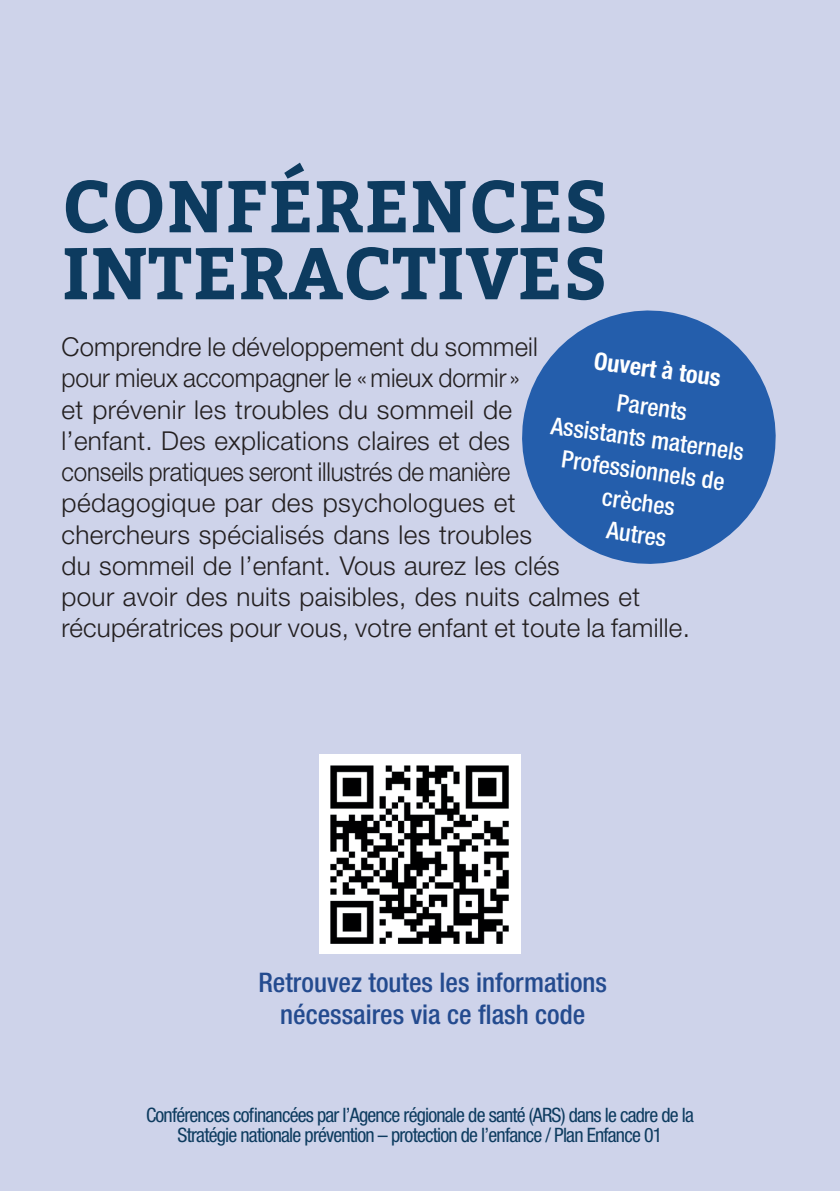
<style>
.page{position:relative;width:840px;height:1191px;background:#fff}
.page>*{position:absolute;margin:0;border:0;box-sizing:border-box;transform-origin:0 0}
.t1{font:700 72.8px/67px "Bitter";letter-spacing:.01em;color:#0d3b5f}
.t2{font:500 condensed 27px/32.4px "Helvetica Neue LT Pro";color:#244b8f;text-align:center}
.t3{font:300 26px/31.2px "Helvetica Neue LT Pro";letter-spacing:.01em;color:#231f20}
.t4{font:500 condensed 24.2px/32px "Helvetica Neue LT Pro";color:#fff;text-align:center}
.t5{font:700 condensed 24.2px "Helvetica Neue LT Pro";color:#fff}
.t6{font:condensed 19.8px/20px "Helvetica Neue LT Pro";letter-spacing:-.04em;color:#0d3b5f;text-align:center}
</style>
<div class="page">
<div style="left:0;top:0;width:839px;height:1191px;background:#ced3ea"></div>
<img style="left:319px;top:754px;width:201px;height:200px">
<svg style="left:522px;top:310px;width:254px;height:254px;fill:#245eac"></svg>
<h1 class="t1" style="left:62px;top:175px;width:547px">CONFÉRENCES<br>INTERACTIVES</h1>
<p class="t3" style="left:61px;top:331px;width:629px">Comprendre le développement du sommeil<br>pour mieux accompagner le «mieux dormir »<br>et prévenir les troubles du sommeil de<br>l’enfant. Des explications claires et des<br>conseils pratiques seront illustrés de manière<br>pédagogique par des psychologues et<br>chercheurs spécialisés dans les troubles<br>du sommeil de l’enfant. Vous aurez les clés<br>pour avoir des nuits paisibles, des nuits calmes et récupératrices pour vous, votre enfant et toute la famille.</p>
<p class="t5" style="left:596px;top:346px;width:129px;rotate:8deg">Ouvert à tous</p>
<p class="t4" style="left:557px;top:377px;width:196px;rotate:8deg">Parents<br>Assistants maternels<br>Professionnels de crèches<br>Autres</p>
<p class="t2" style="left:258px;top:965px;width:350px">Retrouvez toutes les informations nécessaires via ce flash code</p>
<p class="t6" style="left:146px;top:1104px;width:549px">Conférences cofinancées par l’Agence régionale de santé (ARS) dans le cadre de la<br>Stratégie nationale prévention – protection de l’enfance / Plan Enfance 01</p>
</div>
